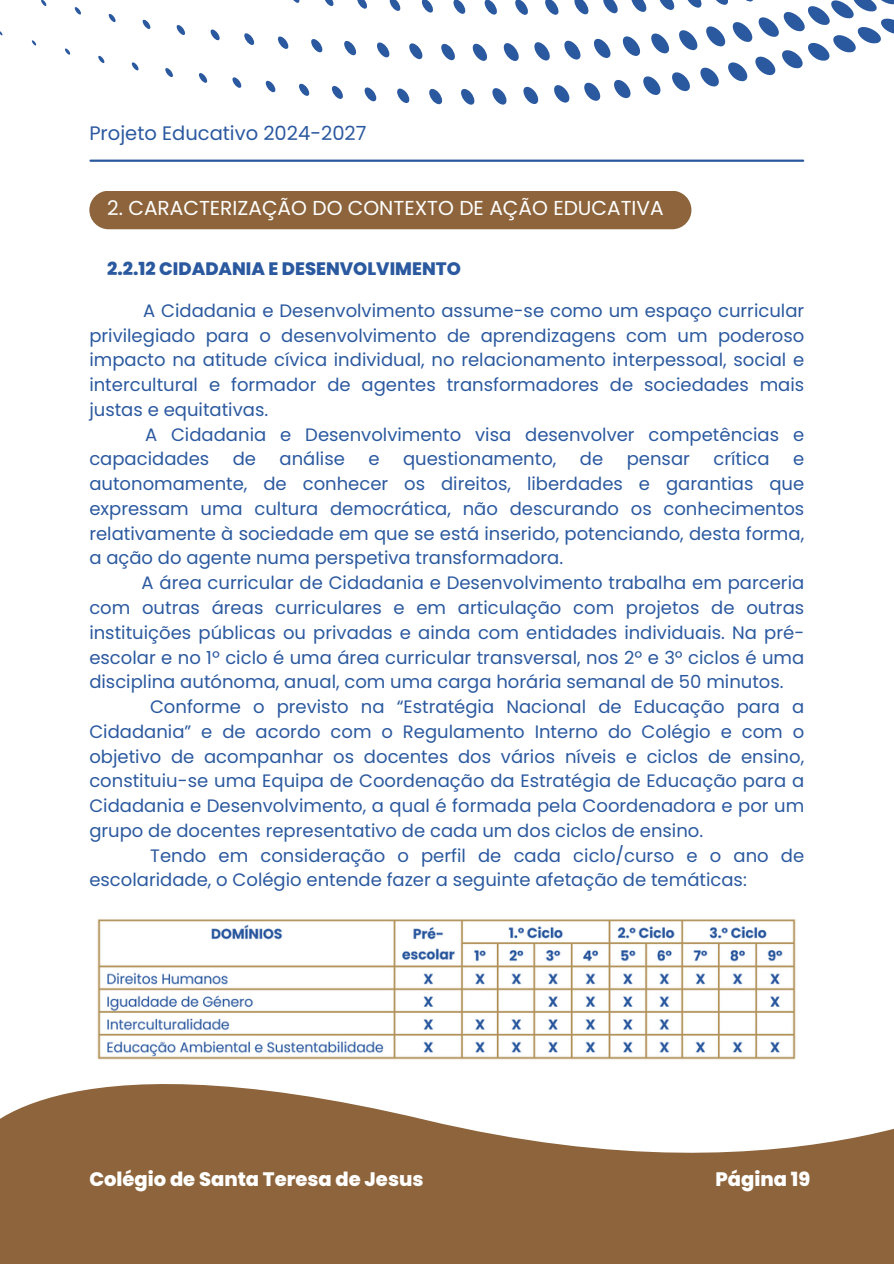
<style>
.page{position:relative;width:894px;height:1264px;background:#fff}
.page>*{position:absolute;margin:0;border:0;box-sizing:border-box;transform-origin:0 0}
.t1{font:20.1px "Poppins";color:#fff}
.t2{font:800 19.5px "Poppins";color:#fff}
.t3{font:19.5px "Poppins";color:#2b599f}
.t4{font:18px/24.8px "Poppins";color:#2b599f;text-align:justify}
.t5{font:800 18px "Poppins";color:#2b599f}
</style>
<div class="page">
<svg style="left:0;top:1084px;width:893px;height:179px;fill:#8d643b"></svg>
<svg style="left:31px;top:40px;width:6px;height:6px"></svg>
<svg style="left:65px;top:48px;width:6px;height:7px"></svg>
<svg style="left:98px;top:55px;width:7px;height:8px"></svg>
<svg style="left:131px;top:62px;width:8px;height:9px"></svg>
<svg style="left:165px;top:68px;width:8px;height:9px"></svg>
<svg style="left:199px;top:73px;width:9px;height:10px"></svg>
<svg style="left:41px;top:0;width:6px;height:6px"></svg>
<svg style="left:74px;top:7px;width:7px;height:8px"></svg>
<svg style="left:108px;top:14px;width:8px;height:9px"></svg>
<svg style="left:142px;top:19px;width:9px;height:10px"></svg>
<svg style="left:176px;top:25px;width:9px;height:10px"></svg>
<svg style="left:210px;top:29px;width:10px;height:12px"></svg>
<svg style="left:232px;top:0;width:661px;height:105px"></svg>
<div style="left:89px;top:191px;width:602px;height:38px;background:#8d643b;border-radius:19px"></div>
<hr style="left:90px;top:159px;width:712px;height:3px;background:#2b599f">
<img style="left:97px;top:919px;width:699px;height:141px">
<p class="t3" style="left:89px;top:119px;width:278px">Projeto Educativo 2024-2027</p>
<p class="t1" style="left:107px;top:194px;width:558px">2. CARACTERIZAÇÃO DO CONTEXTO DE AÇÃO EDUCATIVA</p>
<p class="t5" style="left:107px;top:256px;width:355px">2.2.12 CIDADANIA E DESENVOLVIMENTO</p>
<p class="t4" style="left:89px;top:298px;width:716px;text-indent:54px">A Cidadania e Desenvolvimento assume-se como um espaço curricular privilegiado para o desenvolvimento de aprendizagens com um poderoso impacto na atitude cívica individual, no relacionamento interpessoal, social e intercultural e formador de agentes transformadores de sociedades mais justas e equitativas.</p>
<h3 class="t4" style="left:89px;top:422px;width:716px;text-indent:56px">A Cidadania e Desenvolvimento visa desenvolver competências e capacidades</h3>
<h3 class="t4" style="left:233px;top:447px;width:25px">de</h3>
<h3 class="t4" style="left:279px;top:447px;width:67px">análise</h3>
<h3 class="t4" style="left:368px;top:447px;width:13px">e</h3>
<h3 class="t4" style="left:403px;top:447px;width:155px">questionamento,</h3>
<h3 class="t4" style="left:579px;top:447px;width:25px">de</h3>
<h3 class="t4" style="left:626px;top:447px;width:65px">pensar</h3>
<h3 class="t4" style="left:713px;top:447px;width:58px">crítica</h3>
<h3 class="t4" style="left:89px;top:447px;width:716px;text-indent:703px">e autonomamente, de conhecer os direitos, liberdades e garantias que expressam uma cultura democrática, não descurando os conhecimentos relativamente à sociedade em que se está inserido, potenciando, desta forma, a ação do agente numa perspetiva transformadora.</h3>
<h1 class="t4" style="left:89px;top:570px;width:716px;text-indent:52px">A área curricular de Cidadania e Desenvolvimento trabalha em parceria com outras áreas curriculares e em articulação com projetos de outras instituições públicas ou privadas e ainda com entidades individuais. Na pré&shy;escolar e no 1º ciclo é uma área curricular transversal, nos 2º e 3º ciclos é uma disciplina autónoma, anual, com uma carga horária semanal de 50 minutos.</h1>
<h4 class="t4" style="left:89px;top:694px;width:716px;text-indent:61px">Conforme o previsto na “Estratégia Nacional de Educação para a Cidadania” e de acordo com o Regulamento Interno do Colégio e com o objetivo de acompanhar os docentes dos vários níveis e ciclos de ensino, constituiu-se uma Equipa de Coordenação da Estratégia de Educação para a Cidadania e Desenvolvimento, a qual é formada pela Coordenadora e por um grupo de docentes representativo de cada um dos ciclos de ensino.</h4>
<p class="t4" style="left:89px;top:843px;width:716px;text-indent:61px">Tendo em consideração o perfil de cada ciclo/curso e o ano de escolaridade, o Colégio entende fazer a seguinte afetação de temáticas:</p>
<p class="t2" style="left:89px;top:1165px;width:335px">Colégio de Santa Teresa de Jesus</p>
<p class="t2" style="left:715px;top:1165px;width:96px">Página 19</p>
</div>
